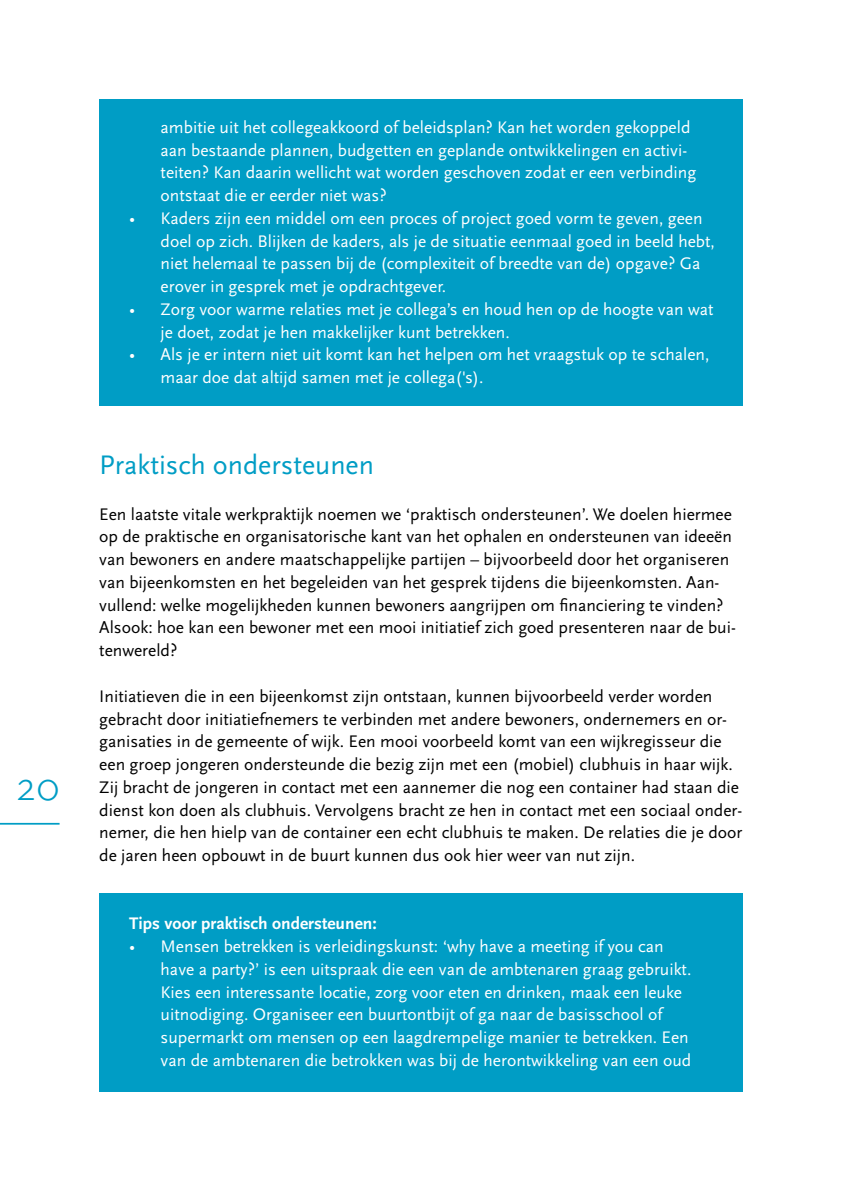
<style>
.page{position:relative;width:844px;height:1191px;background:#fff}
.page>*{position:absolute;margin:0;border:0;box-sizing:border-box;transform-origin:0 0}
.t1{font:300 42px "Scala Sans OT";color:#009dc5}
.t2{font:28px "Scala Sans OT";color:#009dc5}
.t3{font:17.5px/22.8px "Scala Sans OT";color:#000}
.t4{font:17.5px/22.8px "Scala Sans OT";color:#fff}
.t5{font:700 17.5px "Scala Sans OT";color:#fff}
</style>
<div class="page">
<hr style="left:0;top:823px;width:60px;height:1px;background:#009dc5">
<div style="left:99px;top:893px;width:643px;height:198px;background:#009dc5"></div>
<div style="left:99px;top:99px;width:643px;height:307px;background:#009dc5"></div>
<h1 class="t1" style="left:16px;top:763px;width:45px">20</h1>
<p class="t4" style="left:160px;top:116px;width:537px">ambitie uit het collegeakkoord of beleidsplan? Kan het worden gekoppeld aan bestaande plannen, budgetten en geplande ontwikkelingen en activi&shy;teiten? Kan daarin wellicht wat worden geschoven zodat er een verbinding ontstaat die er eerder niet was?</p>
<p class="t4" style="left:160px;top:207px;width:555px;text-indent:-32px">• Kaders zijn een middel om een proces of project goed vorm te geven, geen doel op zich. Blijken de kaders, als je de situatie eenmaal goed in beeld hebt, niet helemaal te passen bij de (complexiteit of breedte van de) opgave? Ga erover in gesprek met je opdrachtgever.</p>
<p class="t4" style="left:160px;top:298px;width:554px;text-indent:-32px">• Zorg voor warme relaties met je collega’s en houd hen op de hoogte van wat je doet, zodat je hen makkelijker kunt betrekken.</p>
<p class="t4" style="left:160px;top:344px;width:550px;text-indent:-32px">• Als je er intern niet uit komt kan het helpen om het vraagstuk op te schalen, maar doe dat altijd samen met je collega('s).</p>
<h2 class="t2" style="left:99px;top:450px;width:276px">Praktisch ondersteunen</h2>
<p class="t3" style="left:99px;top:503px;width:638px">Een laatste vitale werkpraktijk noemen we ‘praktisch ondersteunen’. We doelen hiermee op de praktische en organisatorische kant van het ophalen en ondersteunen van ideeën van bewoners en andere maatschappelijke partijen – bijvoorbeeld door het organiseren van bijeenkomsten en het begeleiden van het gesprek tijdens die bijeenkomsten. Aan&shy;vullend: welke mogelijkheden kunnen bewoners aangrijpen om financiering te vinden?<br>Alsook: hoe kan een bewoner met een mooi initiatief zich goed presenteren naar de bui&shy;tenwereld?</p>
<p class="t3" style="left:99px;top:685px;width:644px">Initiatieven die in een bijeenkomst zijn ontstaan, kunnen bijvoorbeeld verder worden gebracht door initiatiefnemers te verbinden met andere bewoners, ondernemers en or&shy;ganisaties in de gemeente of wijk. Een mooi voorbeeld komt van een wijkregisseur die een groep jongeren ondersteunde die bezig zijn met een (mobiel) clubhuis in haar wijk.<br>Zij bracht de jongeren in contact met een aannemer die nog een container had staan die dienst kon doen als clubhuis. Vervolgens bracht ze hen in contact met een sociaal onder&shy;nemer, die hen hielp van de container een echt clubhuis te maken. De relaties die je door de jaren heen opbouwt in de buurt kunnen dus ook hier weer van nut zijn.</p>
<p class="t5" style="left:129px;top:914px;width:249px">Tips voor praktisch ondersteunen:</p>
<p class="t4" style="left:160px;top:935px;width:532px;text-indent:-31px">• Mensen betrekken is verleidingskunst: ‘why have a meeting if you can have a party?’ is een uitspraak die een van de ambtenaren graag gebruikt.<br>Kies een interessante locatie, zorg voor eten en drinken, maak een leuke uitnodiging. Organiseer een buurtontbijt of ga naar de basisschool of supermarkt om mensen op een laagdrempelige manier te betrekken. Een van de ambtenaren die betrokken was bij de herontwikkeling van een oud</p>
</div>
